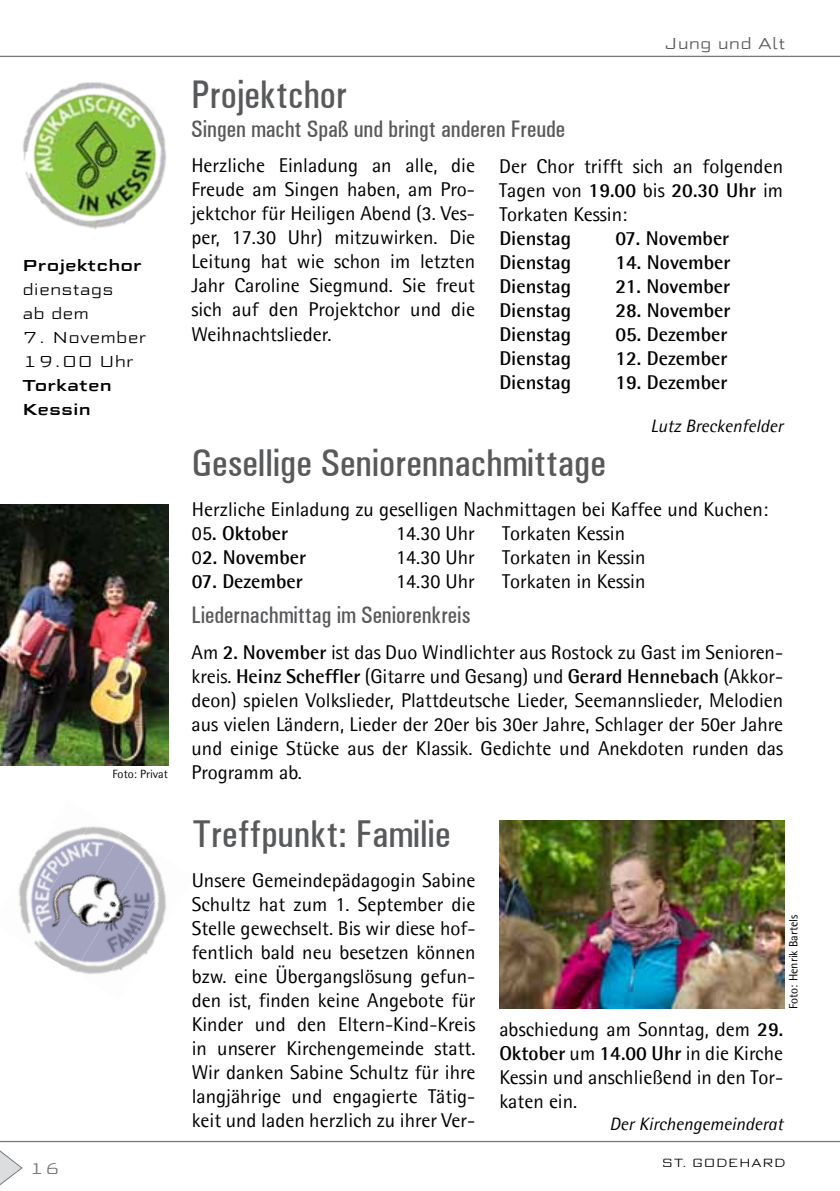
<style>
.page{position:relative;width:840px;height:1191px;background:#fff}
.page>*{position:absolute;margin:0;border:0;box-sizing:border-box;transform-origin:0 0}
.t1{font:500 condensed 40px "Univers";color:#58595b}
.t2{font:500 condensed 38.8px "Univers";color:#58595b}
.t3{font:500 condensed 24px "Univers";color:#58595b}
.t4{font:20px/24px "Agfa Rotis Semisans";color:#000;text-align:justify}
.t5{font:700 20px "Agfa Rotis Semisans";color:#000}
.t6{font:italic 18px "Agfa Rotis Semisans";color:#000}
.t7{font:300 16px/24px "Morris Sans Com";color:#000}
.t8{font:500 16px/24px "Morris Sans Com";color:#000}
.t9{font:300 16px "Morris Sans Com";color:#58595b}
.t10{font:300 16px "Morris Sans Com";color:#77787b}
.t11{font:12px "Agfa Rotis Semisans";color:#000}
.t12{font:300 12px "Morris Sans Com";color:#000}
.t13{font:12px "Agfa Rotis Semisans";color:#0a0a0b}
.s1{font-weight:700}
.s2{font-weight:400}
</style>
<div class="page">
<svg style="left:0;top:1140px;width:839px;height:46px"></svg>
<svg style="left:200px;top:55px;width:639px;height:2px"></svg>
<img style="left:0;top:55px;width:200px;height:174px">
<img style="left:0;top:504px;width:168px;height:261px">
<img style="left:20px;top:826px;width:100px;height:130px">
<img style="left:47px;top:832px;width:97px;height:139px">
<img style="left:74px;top:848px;width:82px;height:126px">
<img style="left:101px;top:865px;width:65px;height:109px">
<img style="left:499px;top:821px;width:285px;height:187px">
<p class="t8" style="left:23px;top:253px;width:121px">Projektchor</p>
<p class="t7" style="left:23px;top:276px;width:92px">dienstags ab dem</p>
<p class="t7" style="left:23px;top:324px;width:125px">7. November<br>19.00 Uhr</p>
<p class="t8" style="left:23px;top:373px;width:91px">Torkaten<br>Kessin</p>
<p class="t13" style="left:112px;top:767px;width:57px">Foto: Privat</p>
<p class="t10" style="left:29px;top:1157px;width:33px">16</p>
<h1 class="t1" style="left:191px;top:71px;width:157px">Projektchor</h1>
<p class="t3" style="left:191px;top:115px;width:375px">Singen macht Spaß und bringt anderen Freude</p>
<p class="t9" style="left:664px;top:32px;width:122px">Jung und Alt</p>
<p class="t4" style="left:191px;top:153px;width:285px">Herzliche Einladung an alle, die Freude am Singen haben, am Pro&shy;jektchor für Heiligen Abend (3. Ves&shy;per, 17.30 Uhr) mitzuwirken. Die Leitung hat wie schon im letzten Jahr Caroline Siegmund. Sie freut sich auf den Projektchor und die Weihnachtslieder.</p>
<p class="t4" style="left:499px;top:154px;width:285px">Der Chor trifft sich an folgenden Tagen von <span class="s1">19.00</span> bis <span class="s1">20.30 Uhr</span> im Torkaten Kessin:</p>
<p class="t5" style="left:499px;top:225px;width:73px">Dienstag</p>
<p class="t5" style="left:615px;top:225px;width:115px">07. November</p>
<p class="t5" style="left:499px;top:249px;width:73px">Dienstag</p>
<p class="t5" style="left:615px;top:249px;width:116px">14. November</p>
<p class="t5" style="left:499px;top:273px;width:73px">Dienstag</p>
<p class="t5" style="left:615px;top:273px;width:116px">21. November</p>
<p class="t5" style="left:499px;top:297px;width:73px">Dienstag</p>
<p class="t5" style="left:615px;top:297px;width:116px">28. November</p>
<p class="t5" style="left:499px;top:321px;width:73px">Dienstag</p>
<p class="t5" style="left:615px;top:321px;width:113px">05. Dezember</p>
<p class="t5" style="left:499px;top:345px;width:73px">Dienstag</p>
<p class="t5" style="left:615px;top:345px;width:113px">12. Dezember</p>
<p class="t5" style="left:499px;top:369px;width:73px">Dienstag</p>
<p class="t5" style="left:615px;top:369px;width:113px">19. Dezember</p>
<p class="t6" style="left:650px;top:415px;width:134px">Lutz Breckenfelder</p>
<h2 class="t2" style="left:191px;top:441px;width:415px">Gesellige Seniorennachmittage</h2>
<p class="t4" style="left:192px;top:496px;width:577px">Herzliche Einladung zu geselligen Nachmittagen bei Kaffee und Kuchen:</p>
<p class="t5" style="left:192px;top:520px;width:97px"><span class="s2">05</span>. Oktober</p>
<p class="t4" style="left:396px;top:520px;width:80px">14.30 Uhr</p>
<p class="t4" style="left:502px;top:520px;width:124px">Torkaten Kessin</p>
<p class="t5" style="left:192px;top:544px;width:116px"><span class="s2">0</span>2. November</p>
<p class="t4" style="left:396px;top:544px;width:80px">14.30 Uhr</p>
<p class="t4" style="left:502px;top:544px;width:145px">Torkaten in Kessin</p>
<p class="t5" style="left:192px;top:568px;width:112px">07. Dezember</p>
<p class="t4" style="left:396px;top:568px;width:80px">14.30 Uhr</p>
<p class="t4" style="left:502px;top:568px;width:145px">Torkaten in Kessin</p>
<p class="t3" style="left:191px;top:601px;width:280px">Liedernachmittag im Seniorenkreis</p>
<p class="t4" style="left:191px;top:640px;width:593px">Am <span class="s1">2. November</span> ist das Duo Windlichter aus Rostock zu Gast im Senioren&shy;kreis. <span class="s1">Heinz Scheffler</span> (Gitarre und Gesang) und <span class="s1">Gerard Hennebach</span> (Akkor&shy;deon) spielen Volkslieder, Plattdeutsche Lieder, Seemannslieder, Melodien aus vielen Ländern, Lieder der 20er bis 30er Jahre, Schlager der 50er Jahre und einige Stücke aus der Klassik. Gedichte und Anekdoten runden das Programm ab.</p>
<h2 class="t2" style="left:192px;top:811px;width:260px">Treffpunkt: Familie</h2>
<p class="t4" style="left:191px;top:868px;width:285px">Unsere Gemeindepädagogin Sabine Schultz hat zum 1. September die Stelle gewechselt. Bis wir diese hof&shy;fentlich bald neu besetzen können bzw. eine Übergangslösung gefun&shy;den ist, finden keine Angebote für Kinder und den Eltern-Kind-Kreis in unserer Kirchengemeinde statt.<br>Wir danken Sabine Schultz für ihre langjährige und engagierte Tätig&shy;keit und laden herzlich zu ihrer Ver-</p>
<p class="t11" style="left:785px;top:1009px;width:96px;rotate:-90deg">Foto: Henrik Bartels</p>
<p class="t4" style="left:499px;top:1017px;width:285px">abschiedung am Sonntag, dem <span class="s1">29.<br>Oktober</span> um <span class="s1">14.00 Uhr</span> in die Kirche Kessin und anschließend in den Tor&shy;katen ein.</p>
<p class="t6" style="left:609px;top:1113px;width:175px">Der Kirchengemeinderat</p>
<p class="t12" style="left:661px;top:1154px;width:125px">St. Godehard</p>
</div>
